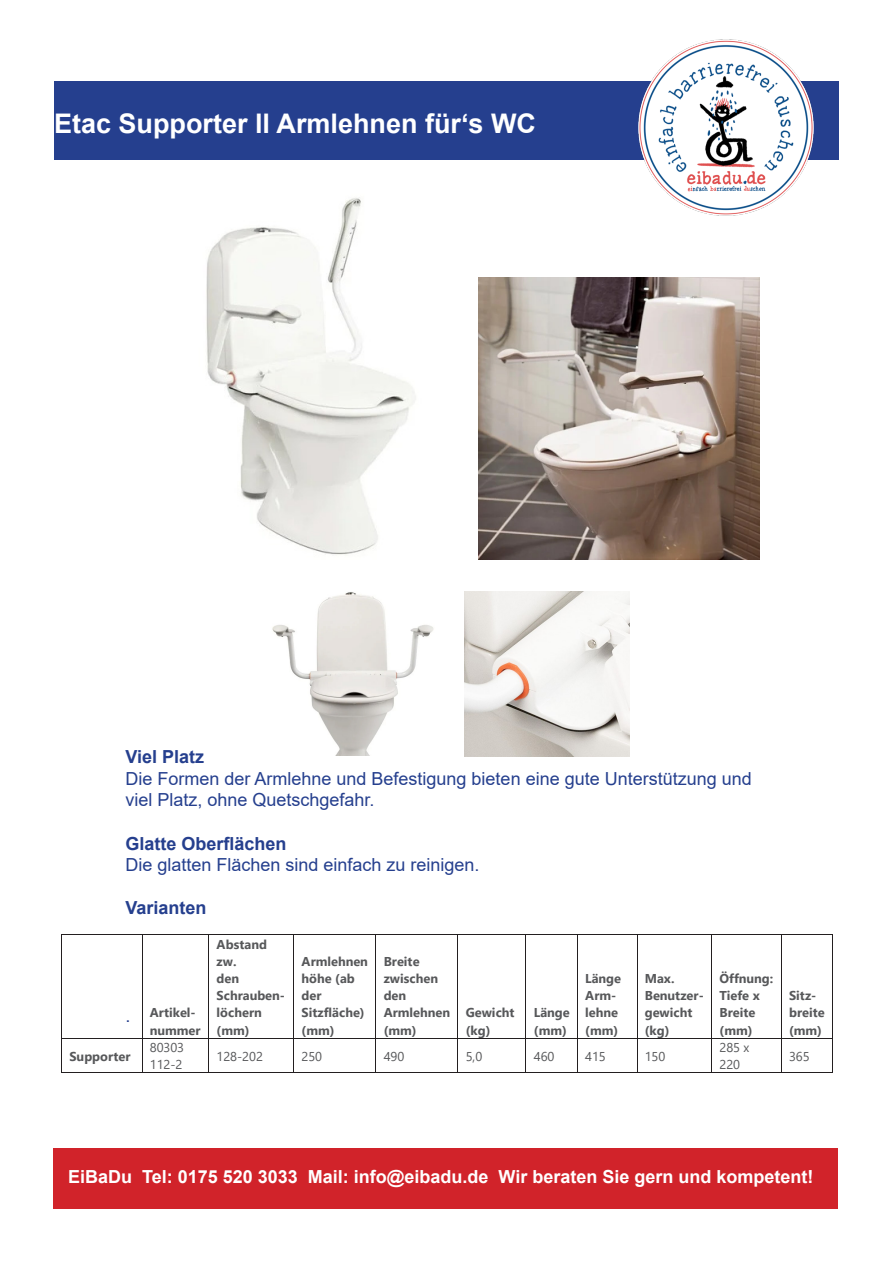
<style>
.page{position:relative;width:893px;height:1263px;background:#fff}
.page>*{position:absolute;margin:0;border:0;box-sizing:border-box;transform-origin:0 0}
.t1{font:700 27px "Arial";color:#fff}
.t2{font:18px/21.6px "Arial";color:#253f8e}
.t3{font:700 18px "Arial";color:#fff}
.t4{font:700 18px "Arial";color:#253f8e}
.t5{font:700 12.9px/17.1px "Segoe UI";color:#57585a}
.t6{font:12.9px/17.1px "Segoe UI";letter-spacing:-.005em;color:#57585a}
</style>
<div class="page">
<div style="left:54px;top:81px;width:784px;height:78px;background:#253f8e"></div>
<div style="left:53px;top:1148px;width:785px;height:61px;background:#d1232a"></div>
<img style="left:629px;top:39px;width:194px;height:177px">
<img style="left:206px;top:197px;width:300px;height:358px">
<img style="left:478px;top:278px;width:282px;height:281px">
<img style="left:272px;top:592px;width:162px;height:163px">
<img style="left:464px;top:591px;width:165px;height:165px">
<hr style="left:62px;top:934px;width:80px;height:1px;background:#231f20">
<hr style="left:142px;top:934px;width:66px;height:1px;background:#231f20">
<hr style="left:209px;top:934px;width:84px;height:1px;background:#231f20">
<hr style="left:294px;top:934px;width:81px;height:1px;background:#231f20">
<hr style="left:376px;top:934px;width:81px;height:1px;background:#231f20">
<hr style="left:458px;top:934px;width:68px;height:1px;background:#231f20">
<hr style="left:526px;top:934px;width:51px;height:1px;background:#231f20">
<hr style="left:578px;top:934px;width:59px;height:1px;background:#231f20">
<hr style="left:637px;top:934px;width:74px;height:1px;background:#231f20">
<hr style="left:712px;top:934px;width:69px;height:1px;background:#231f20">
<hr style="left:782px;top:934px;width:50px;height:1px;background:#231f20">
<hr style="left:61px;top:935px;width:1px;height:103px;background:#231f20">
<hr style="left:142px;top:935px;width:1px;height:103px;background:#231f20">
<hr style="left:208px;top:935px;width:1px;height:103px;background:#231f20">
<hr style="left:293px;top:935px;width:1px;height:103px;background:#231f20">
<hr style="left:375px;top:935px;width:1px;height:103px;background:#231f20">
<hr style="left:457px;top:935px;width:1px;height:103px;background:#231f20">
<hr style="left:526px;top:935px;width:1px;height:103px;background:#231f20">
<hr style="left:577px;top:935px;width:1px;height:103px;background:#231f20">
<hr style="left:637px;top:935px;width:1px;height:103px;background:#231f20">
<hr style="left:711px;top:935px;width:1px;height:103px;background:#231f20">
<hr style="left:781px;top:935px;width:1px;height:103px;background:#231f20">
<hr style="left:832px;top:935px;width:1px;height:103px;background:#231f20">
<hr style="left:62px;top:1038px;width:80px;height:1px;background:#231f20">
<hr style="left:142px;top:1038px;width:66px;height:1px;background:#231f20">
<hr style="left:209px;top:1038px;width:84px;height:1px;background:#231f20">
<hr style="left:294px;top:1038px;width:81px;height:1px;background:#231f20">
<hr style="left:376px;top:1038px;width:81px;height:1px;background:#231f20">
<hr style="left:458px;top:1038px;width:68px;height:1px;background:#231f20">
<hr style="left:526px;top:1038px;width:51px;height:1px;background:#231f20">
<hr style="left:578px;top:1038px;width:59px;height:1px;background:#231f20">
<hr style="left:637px;top:1038px;width:74px;height:1px;background:#231f20">
<hr style="left:712px;top:1038px;width:69px;height:1px;background:#231f20">
<hr style="left:782px;top:1038px;width:50px;height:1px;background:#231f20">
<hr style="left:61px;top:1038px;width:1px;height:34px;background:#231f20">
<hr style="left:62px;top:1072px;width:80px;height:1px;background:#231f20">
<hr style="left:142px;top:1038px;width:1px;height:34px;background:#231f20">
<hr style="left:142px;top:1072px;width:66px;height:1px;background:#231f20">
<hr style="left:208px;top:1038px;width:1px;height:34px;background:#231f20">
<hr style="left:209px;top:1072px;width:84px;height:1px;background:#231f20">
<hr style="left:293px;top:1038px;width:1px;height:34px;background:#231f20">
<hr style="left:294px;top:1072px;width:81px;height:1px;background:#231f20">
<hr style="left:375px;top:1038px;width:1px;height:34px;background:#231f20">
<hr style="left:376px;top:1072px;width:81px;height:1px;background:#231f20">
<hr style="left:457px;top:1038px;width:1px;height:34px;background:#231f20">
<hr style="left:458px;top:1072px;width:68px;height:1px;background:#231f20">
<hr style="left:526px;top:1038px;width:1px;height:34px;background:#231f20">
<hr style="left:526px;top:1072px;width:51px;height:1px;background:#231f20">
<hr style="left:577px;top:1038px;width:1px;height:34px;background:#231f20">
<hr style="left:578px;top:1072px;width:59px;height:1px;background:#231f20">
<hr style="left:637px;top:1038px;width:1px;height:34px;background:#231f20">
<hr style="left:637px;top:1072px;width:74px;height:1px;background:#231f20">
<hr style="left:711px;top:1038px;width:1px;height:34px;background:#231f20">
<hr style="left:712px;top:1072px;width:69px;height:1px;background:#231f20">
<hr style="left:781px;top:1038px;width:1px;height:34px;background:#231f20">
<hr style="left:782px;top:1072px;width:50px;height:1px;background:#231f20">
<hr style="left:832px;top:1038px;width:1px;height:34px;background:#231f20">
<p class="t1" style="left:54px;top:104px;width:484px">Etac Supporter ll Armlehnen für‘s WC</p>
<p class="t4" style="left:125px;top:744px;width:80px">Viel Platz</p>
<p class="t2" style="left:125px;top:767px;width:628px">Die Formen der Armlehne und Befestigung bieten eine gute Unterstützung und viel Platz, ohne Quetschgefahr.</p>
<p class="t4" style="left:125px;top:830px;width:163px">Glatte Oberflächen</p>
<p class="t2" style="left:125px;top:854px;width:356px">Die glatten Flächen sind einfach zu reinigen.</p>
<p class="t4" style="left:125px;top:895px;width:83px">Varianten</p>
<p class="t2" style="left:125px;top:1005px;width:7px">.</p>
<p class="t5" style="left:150px;top:1003px;width:52px">Artikel&shy;nummer</p>
<p class="t5" style="left:217px;top:935px;width:70px">Abstand zw.<br>den<br>Schrauben&shy;löchern (mm)</p>
<p class="t5" style="left:302px;top:952px;width:68px">Armlehnen höhe (ab der<br>Sitzfläche) (mm)</p>
<p class="t5" style="left:384px;top:952px;width:68px">Breite zwischen den<br>Armlehnen (mm)</p>
<p class="t5" style="left:466px;top:1003px;width:50px">Gewicht (kg)</p>
<p class="t5" style="left:534px;top:1003px;width:37px">Länge (mm)</p>
<p class="t5" style="left:585px;top:969px;width:37px">Länge<br>Arm&shy;lehne (mm)</p>
<p class="t5" style="left:645px;top:969px;width:61px">Max.<br>Benutzer&shy;gewicht (kg)</p>
<p class="t5" style="left:719px;top:969px;width:55px">Öffnung:<br>Tiefe x<br>Breite (mm)</p>
<p class="t5" style="left:789px;top:986px;width:37px">Sitz&shy;breite (mm)</p>
<p class="t5" style="left:70px;top:1047px;width:62px">Supporter</p>
<p class="t6" style="left:150px;top:1038px;width:36px">80303<br>112-2</p>
<p class="t6" style="left:217px;top:1046px;width:48px">128-202</p>
<p class="t6" style="left:302px;top:1046px;width:22px">250</p>
<p class="t6" style="left:384px;top:1046px;width:22px">490</p>
<p class="t6" style="left:466px;top:1046px;width:18px">5,0</p>
<p class="t6" style="left:534px;top:1046px;width:22px">460</p>
<p class="t6" style="left:585px;top:1046px;width:22px">415</p>
<p class="t6" style="left:645px;top:1046px;width:22px">150</p>
<p class="t6" style="left:719px;top:1038px;width:31px">285 x<br>220</p>
<p class="t6" style="left:789px;top:1046px;width:22px">365</p>
<p class="t3" style="left:68px;top:1164px;width:747px">EiBaDu Tel: 0175 520 3033 Mail: info@eibadu.de Wir beraten Sie gern und kompetent!</p>
</div>
